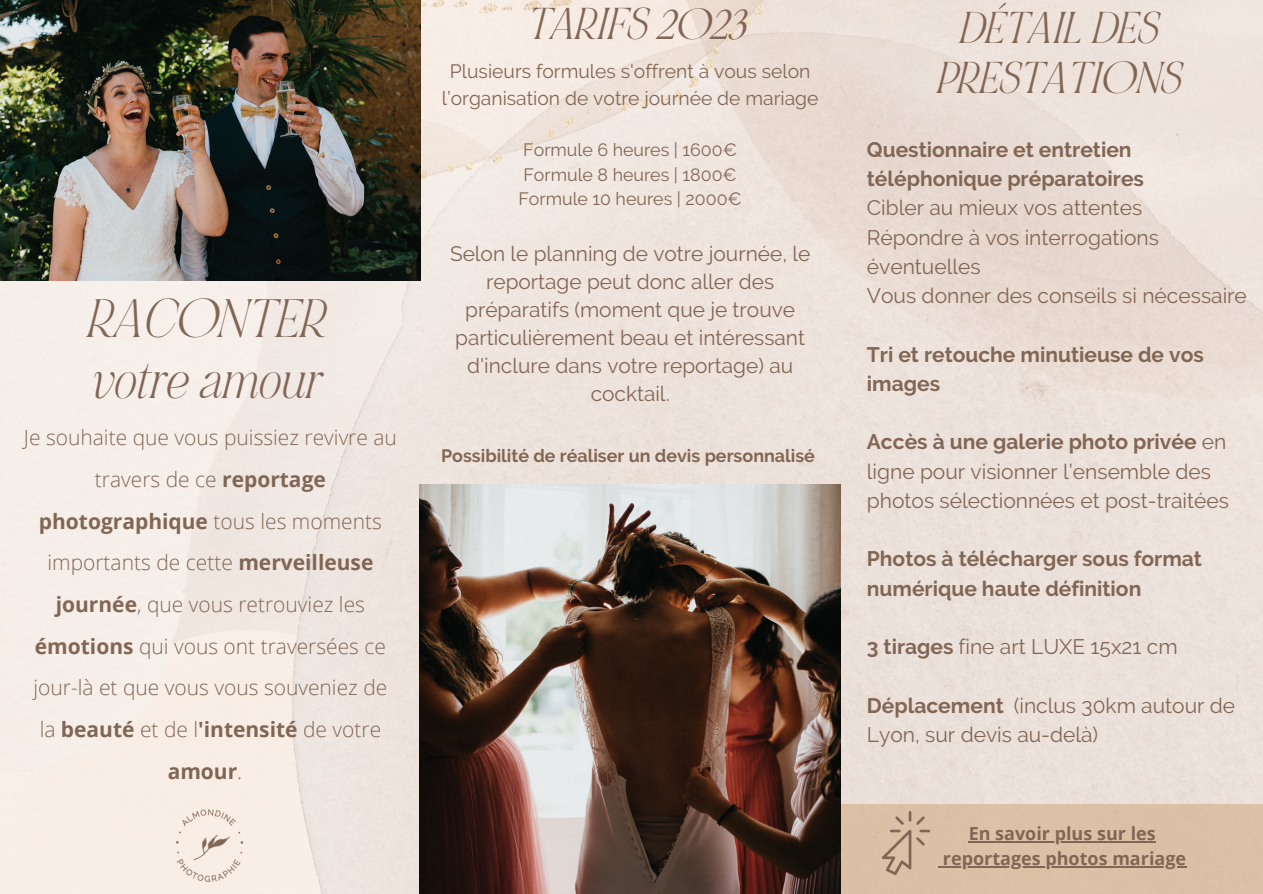
<style>
.page{position:relative;width:1263px;height:894px;background:#fff}
.page>*{position:absolute;margin:0;border:0;box-sizing:border-box;transform-origin:0 0}
.t1{font:43.35px/60.8px "NOI Ret BLANC Italic";color:#826655}
.t2{font:italic 35.85px/49.5px "NOI Ret BLANC Med";color:#826655;text-align:center}
.t3{font:21px/29.2px "Raleway";color:#826655}
.t4{font:300 21px/41.5px "Open Sans";color:#826655;text-align:center}
.t5{font:700 21px/29.2px "Raleway";color:#826655}
.t6{font:20.85px/28px "Raleway";color:#826655;text-align:center}
.t7{font:19.35px/27px "Raleway";color:#826655;text-align:center}
.t8{font:700 18px/24.8px "Open Sans";color:#826655;text-align:center}
.t9{font:17.85px/24.8px "Raleway";color:#826655}
.t10{font:700 17.85px "Raleway";color:#826655}
.s1{font-weight:700}
</style>
<div class="page">
<img style="left:0;top:0;width:1263px;height:893px">
<img style="left:0;top:0;width:421px;height:280px">
<div style="left:841px;top:804px;width:422px;height:89px;background:#dcc0a6"></div>
<svg style="left:882px;top:811px;width:48px;height:63px"></svg>
<img style="left:420px;top:484px;width:420px;height:409px">
<img style="left:160px;top:794px;width:101px;height:99px">
<hr style="left:969px;top:841px;width:187px;height:1px;background:#826655">
<hr style="left:943px;top:866px;width:243px;height:1px;background:#826655">
<h1 class="t1" style="left:85px;top:290px;width:241px">RACONTER votre amour</h1>
<p class="t4" style="left:24px;top:416px;width:375px">Je souhaite que vous puissiez revivre au travers de ce <span class="s1">reportage photographique</span> tous les moments importants de cette <span class="s1">merveilleuse journée</span>, que vous retrouviez les <span class="s1">émotions</span> qui vous ont traversées ce jour-là et que vous vous souveniez de la <span class="s1">beauté</span> et de l<span class="s1">'intensité</span> de votre <span class="s1">amour</span>.</p>
<h2 class="t2" style="left:525px;top:0;width:221px">TARIFS 2023</h2>
<p class="t7" style="left:442px;top:58px;width:378px">Plusieurs formules s'offrent à vous selon l’organisation de votre journée de mariage</p>
<p class="t9" style="left:518px;top:137px;width:225px">Formule 6 heures | 1600€<br>Formule 8 heures | 1800€<br>Formule 10 heures | 2000€</p>
<p class="t6" style="left:450px;top:239px;width:362px">Selon le planning de votre journée, le reportage peut donc aller des préparatifs (moment que je trouve particulièrement beau et intéressant d'inclure dans votre reportage) au cocktail.</p>
<p class="t10" style="left:441px;top:445px;width:375px">Possibilité de réaliser un devis personnalisé</p>
<h2 class="t2" style="left:935px;top:4px;width:246px">DÉTAIL DES<br>PRESTATIONS</h2>
<p class="t5" style="left:867px;top:135px;width:279px">Questionnaire et entretien téléphonique préparatoires</p>
<p class="t3" style="left:867px;top:193px;width:382px">Cibler au mieux vos attentes<br>Répondre à vos interrogations éventuelles<br>Vous donner des conseils si nécessaire</p>
<p class="t5" style="left:867px;top:339px;width:338px">Tri et retouche minutieuse de vos images</p>
<p class="t3" style="left:867px;top:427px;width:364px"><span class="s1">Accès à une galerie photo privée</span> en ligne pour visionner l’ensemble des photos sélectionnées et post-traitées</p>
<p class="t5" style="left:867px;top:544px;width:337px">Photos à télécharger sous format numérique haute définition</p>
<p class="t3" style="left:867px;top:632px;width:312px"><span class="s1">3 tirages</span> fine art LUXE 15x21 cm</p>
<p class="t3" style="left:867px;top:690px;width:370px"><span class="s1">Déplacement</span> (inclus 30km autour de<br>Lyon, sur devis au-delà)</p>
<p class="t8" style="left:943px;top:820px;width:245px">En savoir plus sur les reportages photos mariage</p>
</div>
